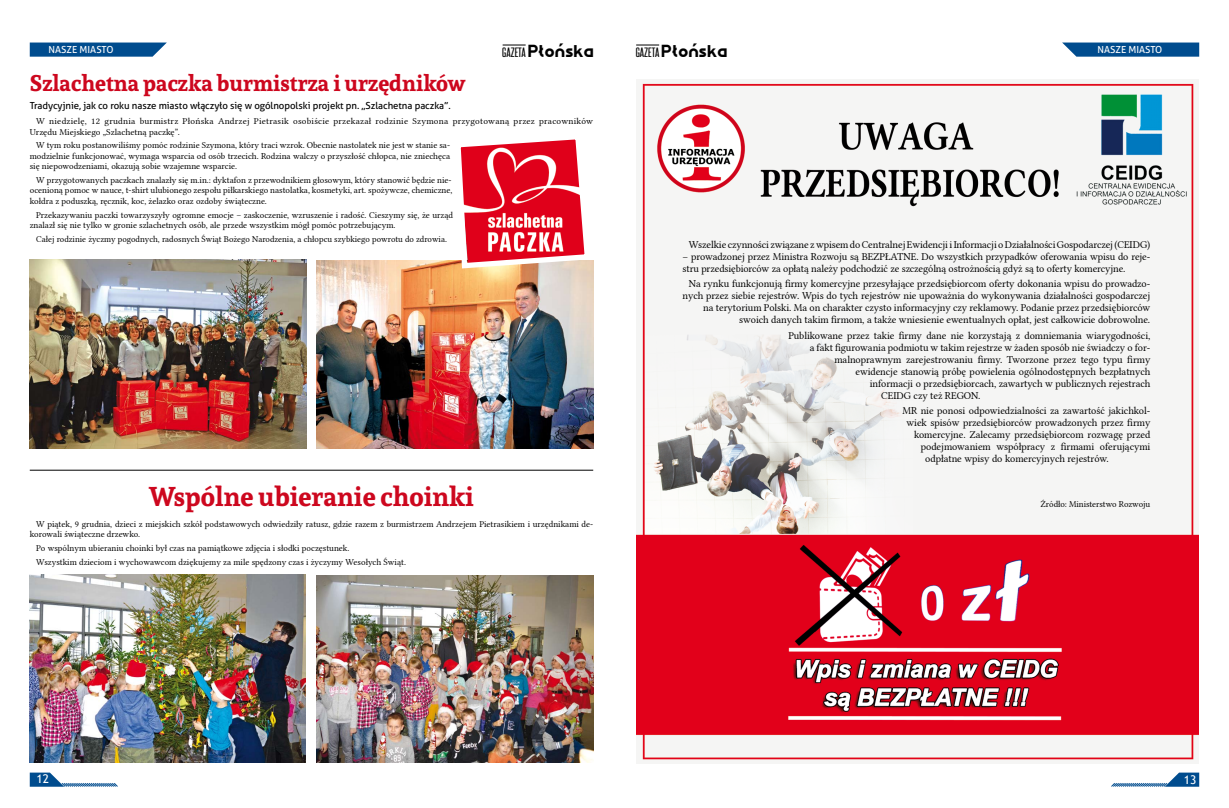
<style>
.page{position:relative;width:1229px;height:808px;background:#fff}
.page>*{position:absolute;margin:0;border:0;box-sizing:border-box;transform-origin:0 0}
.t1{font:700 27px "Andada";color:#cd071e}
.t2{font:700 22.5px "Andada";color:#cd071e}
.t3{font:21.15px "Wattauchimma";color:#000}
.t4{font:12px "Trebuchet MS";color:#fff}
.t5{font:10.5px/12px "Linux Libertine G";letter-spacing:-.005em;color:#000}
.t6{font:9.75px "Aller";letter-spacing:-.005em;color:#000}
.t7{font:9.75px "Aller";color:#fff}
.t8{font:9px/10.5px "Linux Libertine G";color:#000}
.t9{font:9px/10.5px "Linux Libertine G";letter-spacing:.025em;color:#000}
.s1{font-family:"Steelfish Rg";font-size:11.62px}
</style>
<div class="page">
<svg style="left:30px;top:772px;width:88px;height:15px"></svg>
<svg style="left:30px;top:43px;width:137px;height:14px;background:#135996"></svg>
<svg style="left:503px;top:45px;width:23px;height:1px"></svg>
<svg style="left:1111px;top:772px;width:88px;height:15px"></svg>
<svg style="left:1062px;top:43px;width:137px;height:14px;background:#135996"></svg>
<svg style="left:636px;top:45px;width:23px;height:1px"></svg>
<hr style="left:30px;top:470px;width:563px;height:1px;background:#000">
<img style="left:636px;top:80px;width:563px;height:684px">
<img style="left:30px;top:574px;width:275px;height:189px">
<img style="left:30px;top:259px;width:276px;height:189px">
<img style="left:317px;top:575px;width:276px;height:188px">
<img style="left:317px;top:260px;width:276px;height:188px">
<svg style="left:452px;top:139px;width:141px;height:132px"></svg>
<h3 class="t3" style="left:502px;top:38px;width:93px"><span class="s1">GAZETA</span> Płońska</h3>
<h3 class="t3" style="left:636px;top:38px;width:93px"><span class="s1">GAZETA</span> Płońska</h3>
<p class="t7" style="left:49px;top:43px;width:66px">Nasze miasto</p>
<p class="t7" style="left:1097px;top:43px;width:66px">Nasze miasto</p>
<h2 class="t2" style="left:30px;top:68px;width:437px">Szlachetna paczka burmistrza i urzędników</h2>
<p class="t6" style="left:30px;top:100px;width:422px">Tradycyjnie, jak co roku nasze miasto włączyło się w ogólnopolski projekt pn. ,,Szlachetna paczka”.</p>
<p class="t9" style="left:30px;top:116px;width:565px;text-indent:6px">W niedzielę, 12 grudnia burmistrz Płońska Andrzej Pietrasik osobiście przekazał rodzinie Szymona przygotowaną przez pracowników<br>Urzędu Miejskiego „Szlachetną paczkę”.</p>
<p class="t8" style="left:30px;top:140px;width:422px;text-align:justify;text-indent:6px">W tym roku postanowiliśmy pomóc rodzinie Szymona, który traci wzrok. Obecnie nastolatek nie jest w stanie sa&shy;modzielnie funkcjonować, wymaga wsparcia od osób trzecich. Rodzina walczy o przyszłość chłopca, nie zniechęca się niepowodzeniami, okazują sobie wzajemne wsparcie.</p>
<p class="t8" style="left:30px;top:175px;width:424px;text-align:justify;text-indent:6px">W przygotowanych paczkach znalazły się m.in.: dyktafon z przewodnikiem głosowym, który stanowić będzie nie&shy;ocenioną pomoc w nauce, t-shirt ulubionego zespołu piłkarskiego nastolatka, kosmetyki, art. spożywcze, chemiczne, kołdra z poduszką, ręcznik, koc, żelazko oraz ozdoby świąteczne.</p>
<p class="t8" style="left:30px;top:209px;width:425px;text-indent:6px">Przekazywaniu paczki towarzyszyły ogromne emocje – zaskoczenie, wzruszenie i radość. Cieszymy się, że urząd znalazł się nie tylko w gronie szlachetnych osób, ale przede wszystkim mógł pomóc potrzebującym.</p>
<p class="t8" style="left:36px;top:234px;width:412px">Całej rodzinie życzmy pogodnych, radosnych Świąt Bożego Narodzenia, a chłopcu szybkiego powrotu do zdrowia.</p>
<h1 class="t1" style="left:149px;top:478px;width:327px">Wspólne ubieranie choinki</h1>
<p class="t8" style="left:30px;top:519px;width:565px;text-indent:6px">W piątek, 9 grudnia, dzieci z miejskich szkół podstawowych odwiedziły ratusz, gdzie razem z burmistrzem Andrzejem Pietrasikiem i urzędnikami de&shy;korowali świąteczne drzewko.</p>
<p class="t8" style="left:36px;top:541px;width:371px;line-height:13.7px">Po wspólnym ubieraniu choinki był czas na pamiątkowe zdjęcia i słodki poczęstunek.<br>Wszystkim dzieciom i wychowawcom dziękujemy za mile spędzony czas i życzymy Wesołych Świąt.</p>
<p class="t5" style="left:689px;top:239px;width:463px">Wszelkie czynności związane z wpisemdoCentralnejEwidencji i Informacji o DziałalnościGospodarczej(CEIDG)</p>
<p class="t5" style="left:682px;top:251px;width:469px">– prowadzonej przez Ministra Rozwoju są BEZPŁATNE. Do wszystkich przypadków oferowania wpisu do reje&shy;stru przedsiębiorców za opłatą należy podchodzić ze szczególną ostrożnością gdyż są to oferty komercyjne.</p>
<p class="t5" style="left:682px;top:278px;width:469px;text-align:right">Na rynku funkcjonują firmy komercyjne przesyłające przedsiębiorcom oferty dokonania wpisu do prowadzo&shy;nych przez siebie rejestrów. Wpis do tych rejestrów nie upoważnia do wykonywania działalności gospodarczej na terytorium Polski. Ma on charakter czysto informacyjny czy reklamowy. Podanie przez przedsiębiorców swoich danych takim firmom, a także wniesienie ewentualnych opłat, jest całkowicie dobrowolne.</p>
<p class="t5" style="left:788px;top:329px;width:363px">Publikowane przez takie firmy dane nie korzystają z domniemania wiarygodności,</p>
<p class="t5" style="left:810px;top:341px;width:342px">a fakt figurowania podmiotu w takim rejestrze w żaden sposób nie świadczy o for-</p>
<p class="t5" style="left:834px;top:353px;width:317px">malnoprawnym zarejestrowaniu firmy. Tworzone przez tego typu firmy</p>
<p class="t5" style="left:855px;top:365px;width:296px">ewidencje stanowią próbę powielenia ogólnodostępnych bezpłatnych</p>
<p class="t5" style="left:870px;top:377px;width:282px">informacji o przedsiębiorcach, zawartych w publicznych rejestrach</p>
<p class="t5" style="left:881px;top:389px;width:101px">CEIDG czy też REGON.</p>
<p class="t5" style="left:902px;top:404px;width:249px">MR nie ponosi odpowiedzialności za zawartość jakichkol-</p>
<p class="t5" style="left:906px;top:416px;width:245px">wiek spisów przedsiębiorców prowadzonych przez firmy</p>
<p class="t5" style="left:914px;top:428px;width:238px">komercyjne. Zalecamy przedsiębiorcom rozwagę przed</p>
<p class="t5" style="left:921px;top:440px;width:231px">podejmowaniem współpracy z firmami oferującymi</p>
<p class="t5" style="left:925px;top:452px;width:185px">odpłatne wpisy do komercyjnych rejestrów.</p>
<p class="t8" style="left:1040px;top:498px;width:111px">Źródło: Ministerstwo Rozwoju</p>
<p class="t4" style="left:36px;top:771px;width:14px">12</p>
<p class="t4" style="left:1184px;top:772px;width:14px">13</p>
</div>
